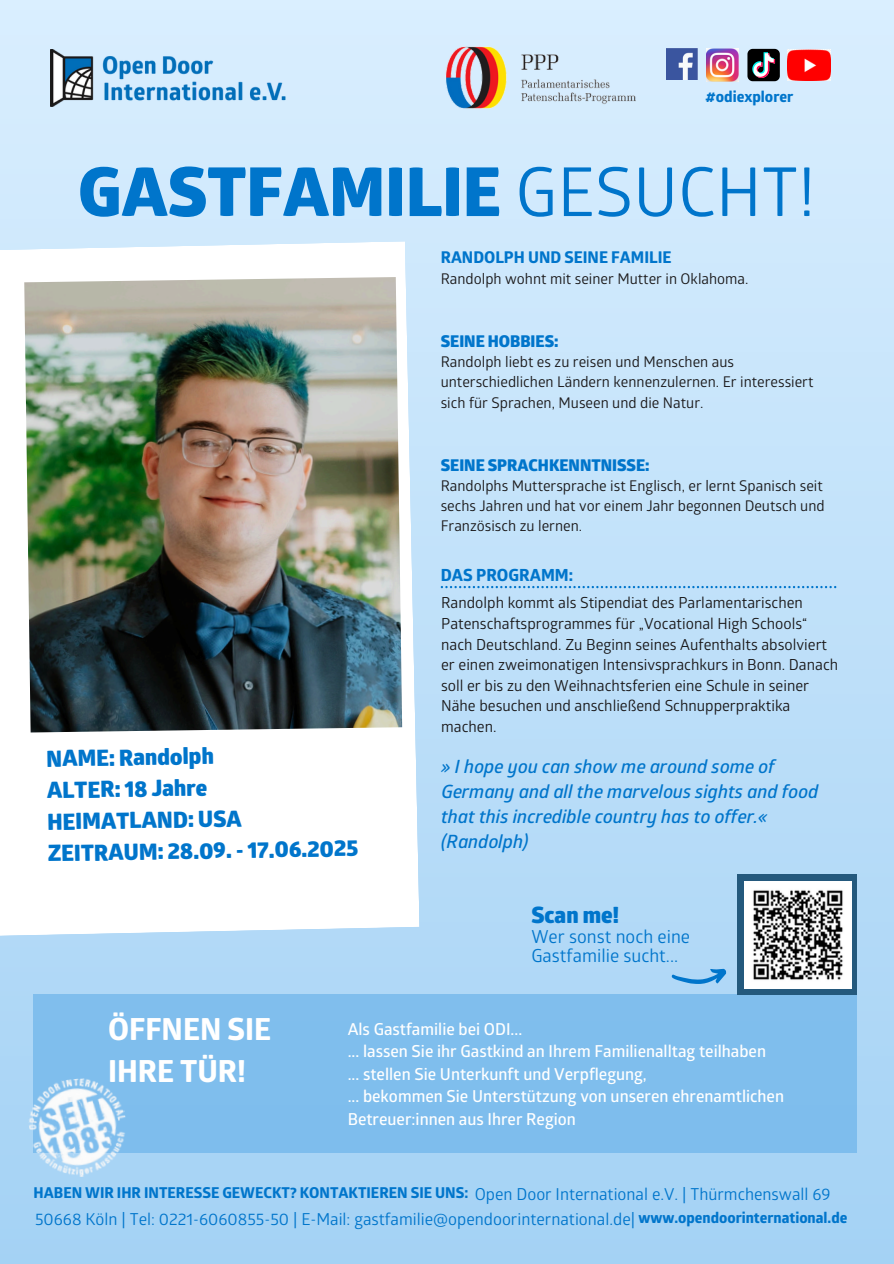
<style>
.page{position:relative;width:894px;height:1264px;background:#fff}
.page>*{position:absolute;margin:0;border:0;box-sizing:border-box;transform-origin:0 0}
.t1{font:800 67.5px "Glober";color:#0075cb}
.t2{font:800 30.45px/41.7px "Glober";color:#fff}
.t3{font:800 22.5px/31.5px "Glober";color:#0075cb}
.t4{font:italic 600 18.3px/25.2px "Glober";color:#0075cb}
.t5{font:18px/19.2px "Glober";color:#0075cb}
.t6{font:800 16.8px "Glober";color:#0075cb}
.t7{font:600 16.5px/22.5px "Glober";color:#fff}
.t8{font:16.5px "Glober";color:#0075cb}
.t9{font:800 16.2px "Glober";color:#0075cb}
.t10{font:800 16.2px "Glober";color:#0075cb}
.t11{font:15.3px/20.5px "Glober";color:#191718}
.t12{font:800 15.15px "Glober";color:#0075cb}
.t13{font:800 15px "Glober";color:#0075cb}
.t14{font:14.7px/20.2px "Glober";color:#191718}
.s1{font-weight:400}
</style>
<div class="page">
<div style="left:0;top:0;width:893px;height:1263px;background:linear-gradient(to bottom,#daeefe,#a4d2f4)"></div>
<svg style="left:0;top:241px;width:419px;height:696px"></svg>
<img style="left:24px;top:277px;width:378px;height:455px">
<img style="left:51px;top:50px;width:238px;height:56px">
<img style="left:431px;top:36px;width:219px;height:83px">
<img style="left:666px;top:49px;width:31px;height:30px">
<img style="left:706px;top:49px;width:32px;height:32px">
<img style="left:786px;top:50px;width:44px;height:30px">
<svg style="left:747px;top:49px;width:32px;height:32px"></svg>
<svg style="left:440px;top:586px;width:396px;height:2px"></svg>
<div style="left:34px;top:994px;width:822px;height:159px;background:#7fbeed"></div>
<img style="left:24px;top:1073px;width:107px;height:108px">
<div style="left:737px;top:874px;width:120px;height:120px;background:#24597d"></div>
<img style="left:744px;top:881px;width:106px;height:107px">
<svg style="left:671px;top:968px;width:55px;height:17px"></svg>
<p class="t12" style="left:705px;top:87px;width:89px">#odiexplorer</p>
<h6 class="t1" style="left:78px;top:153px;width:738px">GASTFAMILIE <span class="s1">GESUCHT!</span></h6>
<p class="t10" style="left:440px;top:248px;width:232px">RANDOLPH UND SEINE FAMILIE</p>
<p class="t14" style="left:440px;top:269px;width:309px">Randolph wohnt mit seiner Mutter in Oklahoma.</p>
<p class="t9" style="left:440px;top:331px;width:119px">SEINE HOBBIES:</p>
<p class="t14" style="left:440px;top:352px;width:374px">Randolph liebt es zu reisen und Menschen aus unterschiedlichen Ländern kennenzulernen. Er interessiert sich für Sprachen, Museen und die Natur.</p>
<p class="t3" style="left:46px;top:744px;width:311px;rotate:-1deg">NAME: Randolph<br>ALTER: 18 Jahre<br>HEIMATLAND: USA<br>ZEITRAUM: 28.09. - 17.06.2025</p>
<p class="t9" style="left:440px;top:455px;width:210px">SEINE SPRACHKENNTNISSE:</p>
<p class="t14" style="left:440px;top:476px;width:385px">Randolphs Muttersprache ist Englisch, er lernt Spanisch seit sechs Jahren und hat vor einem Jahr begonnen Deutsch und<br>Französisch zu lernen.</p>
<p class="t6" style="left:440px;top:565px;width:134px">DAS PROGRAMM:</p>
<p class="t11" style="left:441px;top:593px;width:398px">Randolph kommt als Stipendiat des Parlamentarischen Patenschaftsprogrammes für „Vocational High Schools“ nach Deutschland. Zu Beginn seines Aufenthalts absolviert er einen zweimonatigen Intensivsprachkurs in Bonn. Danach soll er bis zu den Weihnachtsferien eine Schule in seiner Nähe besuchen und anschließend Schnupperpraktika machen.</p>
<p class="t4" style="left:441px;top:754px;width:378px">» I hope you can show me around some of Germany and all the marvelous sights and food that this incredible country has to offer.« (Randolph)</p>
<h5 class="t3" style="left:531px;top:900px;width:90px">Scan me!</h5>
<p class="t5" style="left:531px;top:928px;width:160px">Wer sonst noch eine<br>Gastfamilie sucht...</p>
<p class="t2" style="left:108px;top:1009px;width:164px">ÖFFNEN SIE<br>IHRE TÜR!</p>
<h1 class="t7" style="left:347px;top:1018px;width:438px">Als Gastfamilie bei ODI...<br>... lassen Sie ihr Gastkind an Ihrem Familienalltag teilhaben<br>... stellen Sie Unterkunft und Verpflegung,<br>... bekommen Sie Unterstützung von unseren ehrenamtlichen Betreuer:innen aus Ihrer Region</h1>
<p class="t13" style="left:34px;top:1183px;width:436px">HABEN WIR IHR INTERESSE GEWECKT? KONTAKTIEREN SIE UNS:</p>
<p class="t8" style="left:474px;top:1184px;width:357px">Open Door International e.V. | Thürmchenswall 69</p>
<h3 class="t8" style="left:35px;top:1209px;width:601px">50668 Köln | Tel: 0221-6060855-50 | E-Mail: gastfamilie@opendoorinternational.de|</h3>
<h6 class="t13" style="left:638px;top:1208px;width:210px">www.opendoorinternational.de</h6>
</div>
